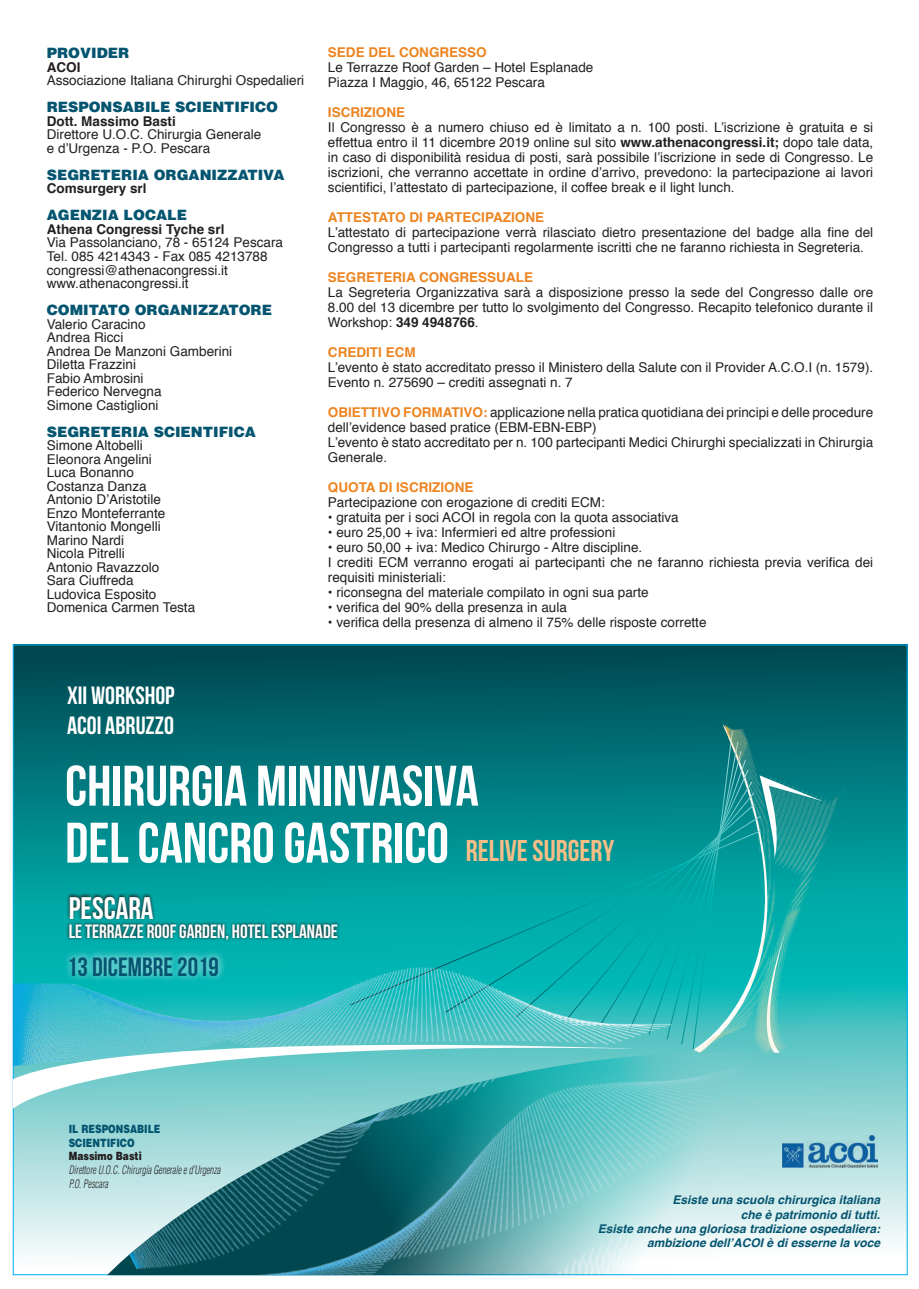
<style>
.page{position:relative;width:919px;height:1289px;background:#fff}
.page>*{position:absolute;margin:0;border:0;box-sizing:border-box;transform-origin:0 0}
.t1{font:57px/57px "Bebas Neue";color:#fff}
.t2{font:31.2px "Bebas Neue";color:#fff}
.t3{font:30px "Bebas Neue";color:#f7bd86}
.t4{font:26.4px "Bebas Neue";color:#055571}
.t5{font:24.9px/30px "Bebas Neue";color:#fff}
.t6{font:19.2px "Bebas Neue";color:#fff}
.t7{font:900 14.25px "Helvetica";color:#055571}
.t8{font:13.5px/13.5px "Helvetica";color:#231f20}
.t9{font:700 13.5px "Helvetica";color:#ed8420}
.t10{font:700 13.5px "Helvetica";color:#231f20}
.t11{font:italic 700 12px/14.4px "Helvetica";color:#055571;text-align:right}
.t12{font:italic 300 condensed 11.4px/13.6px "Helvetica";color:#231f20;scale:.8 1}
.t13{font:900 11.4px/13.6px "Helvetica";color:#055571;scale:.8 1}
.t14{font:900 11.4px "Helvetica";color:#231f20;scale:.8 1}
.s1{font-weight:700}
.s2{font-weight:700;color:#ed8420}
</style>
<div class="page">
<svg style="left:15px;top:646px;width:890px;height:611px;background:#20868a"></svg>
<div style="left:445px;top:815px;width:121px;height:15px;background:#008a8d"></div>
<svg style="left:349px;top:830px;width:217px;height:118px;background:#00a2a1"></svg>
<img style="left:13px;top:948px;width:553px;height:80px">
<svg style="left:107px;top:1108px;width:22px;height:167px;background:#b6dcdd"></svg>
<img style="left:129px;top:1052px;width:657px;height:223px">
<svg style="left:566px;top:724px;width:279px;height:328px;background:#14a0a0"></svg>
<svg style="left:13px;top:1028px;width:622px;height:80px;background:#73cbcd"></svg>
<img style="left:782px;top:1135px;width:95px;height:32px">
<svg style="left:66px;top:893px;width:275px;height:50px;background:#078d8b"></svg>
<div style="left:63px;top:949px;width:163px;height:34px;background:#fff;opacity:.75"></div>
<p class="t7" style="left:47px;top:44px;width:84px">PROVIDER</p>
<p class="t10" style="left:47px;top:56px;width:35px">ACOI</p>
<p class="t8" style="left:47px;top:74px;width:259px">Associazione Italiana Chirurghi Ospedalieri</p>
<p class="t7" style="left:47px;top:98px;width:233px">RESPONSABILE SCIENTIFICO</p>
<p class="t10" style="left:47px;top:110px;width:131px">Dott. Massimo Basti</p>
<p class="t8" style="left:47px;top:128px;width:216px">Direttore U.O.C. Chirurgia Generale e d’Urgenza - P.O. Pescara</p>
<p class="t7" style="left:47px;top:165px;width:239px">SEGRETERIA ORGANIZZATIVA</p>
<p class="t10" style="left:47px;top:178px;width:101px">Comsurgery srl</p>
<p class="t7" style="left:47px;top:206px;width:142px">AGENZIA LOCALE</p>
<p class="t10" style="left:47px;top:218px;width:179px">Athena Congressi Tyche srl</p>
<p class="t8" style="left:47px;top:236px;width:238px">Via Passolanciano, 78 - 65124 Pescara<br>Tel. 085 4214343 - Fax 085 4213788 congressi@athenacongressi.it www.athenacongressi.it</p>
<p class="t7" style="left:47px;top:300px;width:227px">COMITATO ORGANIZZATORE</p>
<p class="t8" style="left:47px;top:317px;width:187px">Valerio Caracino<br>Andrea Ricci<br>Andrea De Manzoni Gamberini<br>Diletta Frazzini<br>Fabio Ambrosini<br>Federico Nervegna<br>Simone Castiglioni</p>
<p class="t7" style="left:47px;top:422px;width:210px">SEGRETERIA SCIENTIFICA</p>
<p class="t8" style="left:47px;top:439px;width:150px">Simone Altobelli<br>Eleonora Angelini<br>Luca Bonanno<br>Costanza Danza<br>Antonio D’Aristotile<br>Enzo Monteferrante<br>Vitantonio Mongelli<br>Marino Nardi<br>Nicola Pitrelli<br>Antonio Ravazzolo<br>Sara Ciuffreda<br>Ludovica Esposito<br>Domenica Carmen Testa</p>
<p class="t9" style="left:328px;top:41px;width:160px">SEDE DEL CONGRESSO</p>
<p class="t8" style="left:328px;top:60px;width:267px;line-height:15px">Le Terrazze Roof Garden – Hotel Esplanade<br>Piazza I Maggio, 46, 65122 Pescara</p>
<p class="t9" style="left:328px;top:101px;width:79px">ISCRIZIONE</p>
<p class="t8" style="left:328px;top:120px;width:546px;line-height:15px;text-align:justify">Il Congresso è a numero chiuso ed è limitato a n. 100 posti. L’iscrizione è gratuita e si effettua entro il 11 dicembre 2019 online sul sito <span class="s1">www.athenacongressi.it;</span> dopo tale data, in caso di disponibilità residua di posti, sarà possibile l’iscrizione in sede di Congresso. Le iscrizioni, che verranno accettate in ordine d’arrivo, prevedono: la partecipazione ai lavori scientifici, l’attestato di partecipazione, il coffee break e il light lunch.</p>
<p class="t9" style="left:328px;top:206px;width:218px">ATTESTATO DI PARTECIPAZIONE</p>
<p class="t8" style="left:328px;top:225px;width:546px;line-height:15px">L’attestato di partecipazione verrà rilasciato dietro presentazione del badge alla fine del<br>Congresso a tutti i partecipanti regolarmente iscritti che ne faranno richiesta in Segreteria.</p>
<p class="t9" style="left:328px;top:266px;width:207px">SEGRETERIA CONGRESSUALE</p>
<p class="t8" style="left:328px;top:285px;width:546px;line-height:15px;text-align:justify">La Segreteria Organizzativa sarà a disposizione presso la sede del Congresso dalle ore 8.00 del 13 dicembre per tutto lo svolgimento del Congresso. Recapito telefonico durante il Workshop: <span class="s1">349 4948766</span>.</p>
<p class="t9" style="left:328px;top:341px;width:89px">CREDITI ECM</p>
<p class="t8" style="left:328px;top:360px;width:546px;line-height:15px">L’evento è stato accreditato presso il Ministero della Salute con il Provider A.C.O.I (n. 1579).<br>Evento n. 275690 – crediti assegnati n. 7</p>
<p class="t8" style="left:328px;top:405px;width:546px;line-height:15px"><span class="s2">OBIETTIVO FORMATIVO:</span> applicazione nella pratica quotidiana dei principi e delle procedure dell’evidence based pratice (EBM-EBN-EBP)<br>L’evento è stato accreditato per n. 100 partecipanti Medici Chirurghi specializzati in Chirurgia Generale.</p>
<p class="t9" style="left:328px;top:476px;width:147px">QUOTA DI ISCRIZIONE</p>
<p class="t8" style="left:328px;top:496px;width:278px">Partecipazione con erogazione di crediti ECM:</p>
<p class="t8" style="left:328px;top:511px;width:352px">• gratuita per i soci ACOI in regola con la quota associativa</p>
<p class="t8" style="left:328px;top:526px;width:289px">• euro 25,00 + iva: Infermieri ed altre professioni</p>
<p class="t8" style="left:328px;top:540px;width:546px;line-height:15px">• euro 50,00 + iva: Medico Chirurgo - Altre discipline.<br>I crediti ECM verranno erogati ai partecipanti che ne faranno richiesta previa verifica dei requisiti ministeriali:</p>
<p class="t8" style="left:328px;top:586px;width:322px">• riconsegna del materiale compilato in ogni sua parte</p>
<p class="t8" style="left:328px;top:601px;width:240px">• verifica del 90% della presenza in aula</p>
<p class="t8" style="left:328px;top:616px;width:380px">• verifica della presenza di almeno il 75% delle risposte corrette</p>
<h3 class="t5" style="left:67px;top:680px;width:109px">XII WORKSHOP<br>ACOI ABRUZZO</h3>
<h1 class="t1" style="left:65px;top:756px;width:415px">CHIRURGIA MININVASIVA<br>DEL CANCRO GASTRICO</h1>
<h2 class="t2" style="left:69px;top:890px;width:86px">PESCARA</h2>
<h3 class="t6" style="left:69px;top:920px;width:271px">LE TERRAZZE ROOF GARDEN, HOTEL ESPLANADE</h3>
<h3 class="t3" style="left:466px;top:834px;width:150px">RELIVE SURGERY</h3>
<h3 class="t4" style="left:67px;top:952px;width:153px">13 DICEMBRE 2019</h3>
<p class="t13" style="left:69px;top:1121px;width:116px">IL RESPONSABILE<br>SCIENTIFICO</p>
<p class="t14" style="left:69px;top:1148px;width:93px">Massimo Basti</p>
<p class="t12" style="left:69px;top:1162px;width:191px">Direttore U.O.C. Chirurgia Generale e d’Urgenza<br>P.O. Pescara</p>
<p class="t11" style="left:597px;top:1192px;width:284px">Esiste una scuola chirurgica italiana<br>che è patrimonio di tutti.<br>Esiste anche una gloriosa tradizione ospedaliera: ambizione dell’ACOI è di esserne la voce</p>
</div>
